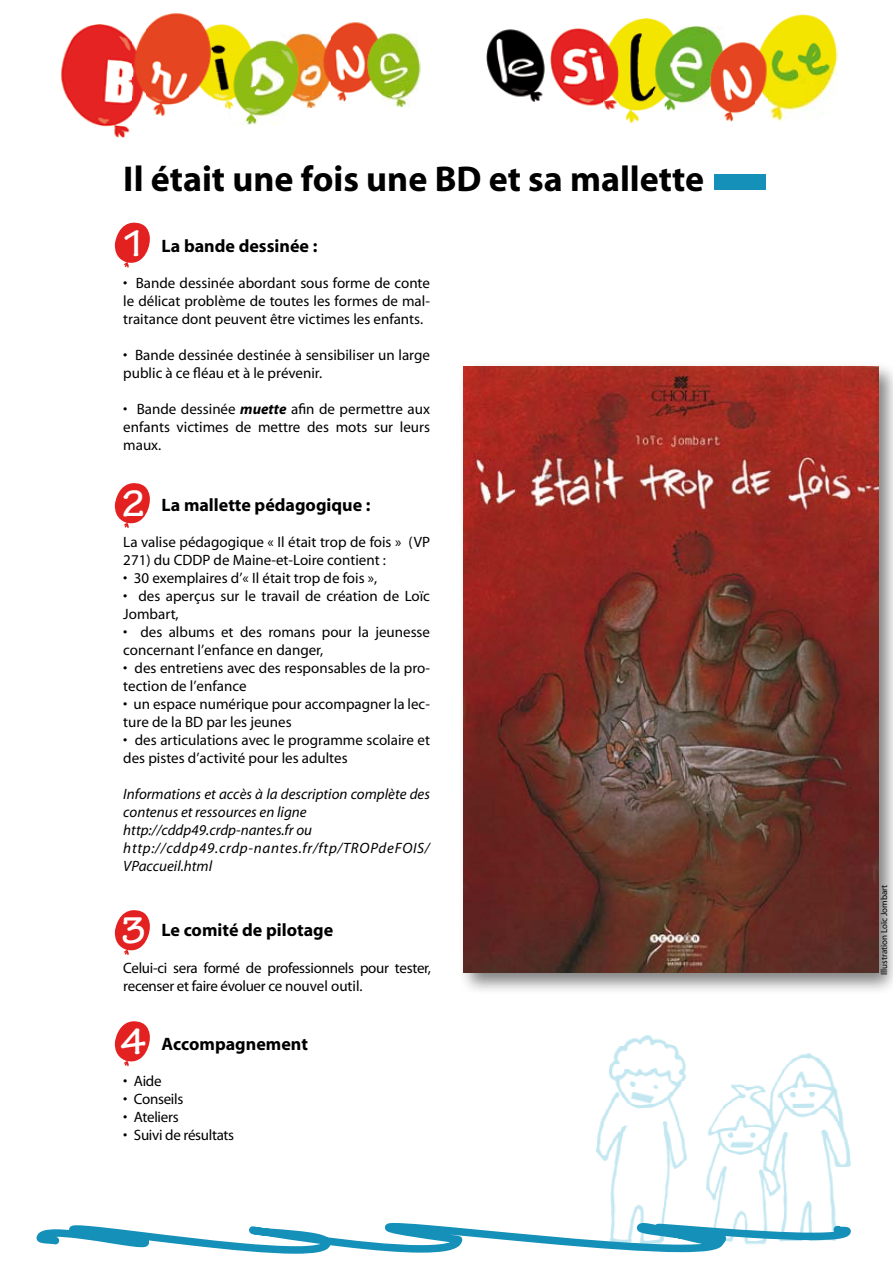
<style>
.page{position:relative;width:893px;height:1263px;background:#fff}
.page>*{position:absolute;margin:0;border:0;box-sizing:border-box;transform-origin:0 0}
.t1{font:700 39.6px "Tekton Pro";color:#fff}
.t2{font:700 36px "Myriad";color:#000}
.t3{font:700 18px "Myriad";color:#000}
.t4{font:15px/18px "Myriad";color:#000}
.t5{font:italic 15px/18px "Myriad";color:#000}
.t6{font:15px/18px "Myriad";letter-spacing:-.02em;color:#000}
.t7{font:9px "Myriad";color:#000}
.s1{font-weight:700;font-style:italic}
</style>
<div class="page">
<img style="left:596px;top:1035px;width:254px;height:188px">
<svg style="left:37px;top:1223px;width:814px;height:31px"></svg>
<img style="left:764px;top:14px;width:74px;height:53px">
<img style="left:767px;top:67px;width:71px;height:53px">
<img style="left:618px;top:18px;width:49px;height:106px">
<img style="left:486px;top:29px;width:59px;height:73px">
<img style="left:551px;top:28px;width:67px;height:82px">
<img style="left:653px;top:26px;width:69px;height:86px">
<img style="left:724px;top:42px;width:31px;height:80px">
<img style="left:755px;top:40px;width:12px;height:62px">
<img style="left:709px;top:40px;width:16px;height:72px">
<img style="left:282px;top:33px;width:41px;height:75px">
<img style="left:330px;top:22px;width:45px;height:80px">
<img style="left:323px;top:39px;width:7px;height:54px">
<img style="left:381px;top:33px;width:39px;height:74px">
<img style="left:366px;top:33px;width:15px;height:69px">
<img style="left:61px;top:25px;width:71px;height:75px">
<img style="left:68px;top:100px;width:64px;height:38px">
<img style="left:213px;top:24px;width:34px;height:48px">
<img style="left:213px;top:72px;width:20px;height:38px">
<img style="left:145px;top:13px;width:58px;height:103px">
<img style="left:132px;top:30px;width:13px;height:84px">
<img style="left:190px;top:24px;width:23px;height:92px">
<img style="left:244px;top:40px;width:40px;height:85px">
<img style="left:282px;top:40px;width:17px;height:68px">
<img style="left:233px;top:39px;width:22px;height:81px">
<svg style="left:114px;top:223px;width:36px;height:45px"></svg>
<svg style="left:114px;top:483px;width:36px;height:45px"></svg>
<svg style="left:114px;top:910px;width:36px;height:45px"></svg>
<svg style="left:114px;top:1021px;width:36px;height:45px"></svg>
<div style="left:714px;top:174px;width:51px;height:16px;background:#1490b9"></div>
<div style="left:457px;top:360px;width:436px;height:634px;background:#000;opacity:.5"></div>
<img style="left:463px;top:367px;width:415px;height:606px">
<h2 class="t2" style="left:123px;top:160px;width:582px">Il était une fois une BD et sa mallette</h2>
<h1 class="t1" style="left:120px;top:220px;width:27px">1</h1>
<p class="t3" style="left:162px;top:236px;width:157px">La bande dessinée :</p>
<p class="t4" style="left:123px;top:274px;width:308px;text-align:justify">• Bande dessinée abordant sous forme de conte le délicat problème de toutes les formes de mal&shy;traitance dont peuvent être victimes les enfants.</p>
<p class="t4" style="left:123px;top:346px;width:308px">• Bande dessinée destinée à sensibiliser un large public à ce fléau et à le prévenir.</p>
<p class="t4" style="left:123px;top:400px;width:308px;text-align:justify">• Bande dessinée <span class="s1">muette</span> afin de permettre aux enfants victimes de mettre des mots sur leurs maux.</p>
<h1 class="t1" style="left:120px;top:480px;width:27px">2</h1>
<p class="t3" style="left:162px;top:496px;width:210px">La mallette pédagogique :</p>
<p class="t4" style="left:123px;top:534px;width:308px">La valise pédagogique « Il était trop de fois » (VP<br>271) du CDDP de Maine-et-Loire contient :</p>
<p class="t4" style="left:123px;top:570px;width:255px">• 30 exemplaires d’« Il était trop de fois »,</p>
<p class="t4" style="left:123px;top:588px;width:308px">• des aperçus sur le travail de création de Loïc<br>Jombart,</p>
<p class="t4" style="left:123px;top:624px;width:308px">• des albums et des romans pour la jeunesse concernant l’enfance en danger,</p>
<p class="t4" style="left:123px;top:660px;width:308px">• des entretiens avec des responsables de la pro&shy;tection de l’enfance</p>
<p class="t4" style="left:123px;top:696px;width:308px">• un espace numérique pour accompagner la lec&shy;ture de la BD par les jeunes</p>
<p class="t4" style="left:123px;top:732px;width:308px">• des articulations avec le programme scolaire et des pistes d’activité pour les adultes</p>
<p class="t5" style="left:123px;top:786px;width:308px">Informations et accès à la description complète des contenus et ressources en ligne http://cddp49.crdp-nantes.fr ou http://cddp49.crdp-nantes.fr/ftp/TROPdeFOIS/ VPaccueil.html</p>
<h1 class="t1" style="left:120px;top:907px;width:27px">3</h1>
<p class="t3" style="left:162px;top:920px;width:173px">Le comité de pilotage</p>
<p class="t6" style="left:123px;top:960px;width:309px">Celui-ci sera formé de professionnels pour tester, recenser et faire évoluer ce nouvel outil.</p>
<h1 class="t1" style="left:120px;top:1018px;width:27px">4</h1>
<p class="t3" style="left:162px;top:1034px;width:148px">Accompagnement</p>
<p class="t4" style="left:123px;top:1072px;width:40px">• Aide</p>
<p class="t6" style="left:123px;top:1090px;width:61px">• Conseils</p>
<p class="t6" style="left:123px;top:1108px;width:57px">• Ateliers</p>
<p class="t6" style="left:123px;top:1126px;width:112px">• Suivi de résultats</p>
<p class="t7" style="left:880px;top:975px;width:92px;rotate:-90deg">Illustration Loïc Jombart</p>
</div>
